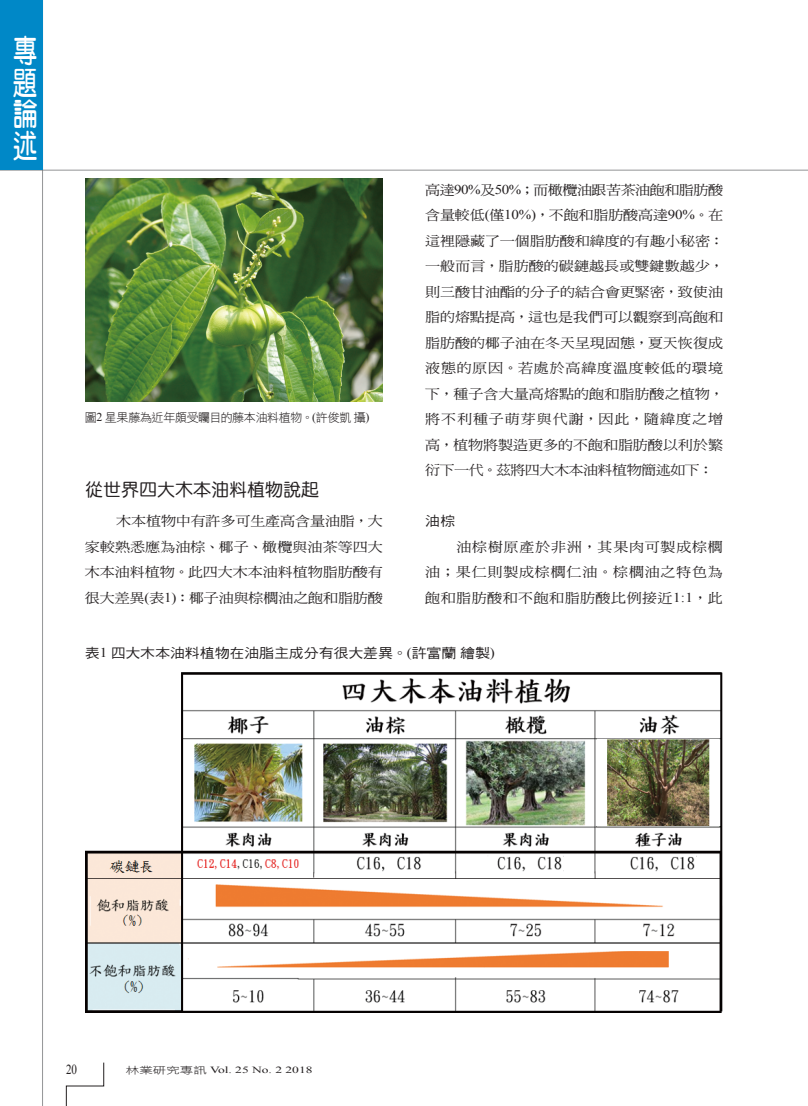
<style>
.page{position:relative;width:808px;height:1106px;background:#fff}
.page>*{position:absolute;margin:0;border:0;box-sizing:border-box;transform-origin:0 0}
.t1{font:31.5px/31.5px "DF Yuan W7 WINP BF";color:#fff;text-align:justify;scale:.77 1}
._02-內文中標標準{font:18px "DF Yuan W5 WINP BF";color:#231f20}
.t2{font:13.8px "Times New Roman";color:#231f20;scale:.8 1}
._01內文{font:13.5px/25.5px "DF Ming W5 WINP BF";color:#231f20;text-align:justify;scale:1.11 1}
._11-表格-標題{font:13.5px "DF Hei W5 WINP BF";letter-spacing:-.01em;color:#231f20;scale:1.11 1}
._07小標齊左2{font:13.5px "DF Hei W5 WINP BF";color:#231f20;scale:1.11 1}
._06圖說{font:12px "DF Hei W3 WINP BF";letter-spacing:-.025em;color:#231f20}
.t3{font:9.45px "Times New Roman";color:#231f20;scale:1.43 1}
.s1{font-family:"Times New Roman"}
.s2{font-family:"DF Hei W3 WINP BF"}
</style>
<div class="page">
<hr style="left:0;top:170px;width:808px;height:1px;background:#6c6d70">
<hr style="left:42px;top:0;width:1px;height:1106px;background:#6c6d70">
<svg style="left:66px;top:1062px;width:38px;height:44px"></svg>
<div style="left:0;top:0;width:43px;height:170px;background:#0088c7"></div>
<img style="left:85px;top:179px;width:298px;height:223px">
<img style="left:85px;top:672px;width:638px;height:340px">
<h1 class="t1" style="left:13px;top:35px;width:32px">專題論述</h1>
<p class="_06圖說" style="left:85px;top:411px;width:286px">圖<span class="s1">2</span> 星果藤為近年頗受矚目的藤本油料植物。<span class="s1">(</span>許俊凱攝<span class="s1">)</span></p>
<p class="_02-內文中標標準" style="left:85px;top:481px;width:235px">從世界四大木本油料植物說起</p>
<p class="_01內文" style="left:85px;top:508px;width:270px;text-indent:31px">木本植物中有許多可生產高含量油脂，大家較熟悉應為油棕、椰子、橄欖與油茶等四大木本油料植物。此四大木本油料植物脂肪酸有很大差異<span class="s1">(</span>表<span class="s1">1)</span>：椰子油與棕櫚油之飽和脂肪酸</p>
<p class="_01內文" style="left:425px;top:177px;width:271px">高達<span class="s1">90%</span>及<span class="s1">50%</span>；而橄欖油跟苦茶油飽和脂肪酸含量較低<span class="s1">(</span>僅<span class="s1">10%)</span>，不飽和脂肪酸高達<span class="s1">90%</span>。在這裡隱藏了一個脂肪酸和緯度的有趣小秘密：一般而言，脂肪酸的碳鏈越長或雙鍵數越少，則三酸甘油酯的分子的結合會更緊密，致使油脂的熔點提高，這也是我們可以觀察到高飽和脂肪酸的椰子油在冬天呈現固態，夏天恢復成液態的原因。若處於高緯度溫度較低的環境下，種子含大量高熔點的飽和脂肪酸之植物，將不利種子萌芽與代謝，因此，隨緯度之增高，植物將製造更多的不飽和脂肪酸以利於繁衍下一代。茲將四大木本油料植物簡述如下：</p>
<p class="_07小標齊左2" style="left:425px;top:514px;width:29px">油棕</p>
<p class="_01內文" style="left:425px;top:534px;width:270px;text-indent:31px">油棕樹原產於非洲，其果肉可製成棕櫚油；果仁則製成棕櫚仁油。棕櫚油之特色為飽和脂肪酸和不飽和脂肪酸比例接近<span class="s1">1:1</span>，此</p>
<p class="_11-表格-標題" style="left:85px;top:646px;width:371px">表<span class="s1">1</span> 四大木本油料植物在油脂主成分有很大差異。<span class="s1">(</span>許富蘭繪製<span class="s1">)</span></p>
<p class="t2" style="left:66px;top:1060px;width:15px">20</p>
<p class="t3" style="left:126px;top:1063px;width:132px"><span class="s2">林業研究專訊</span> Vol. 25 No. 2 2018</p>
</div>
